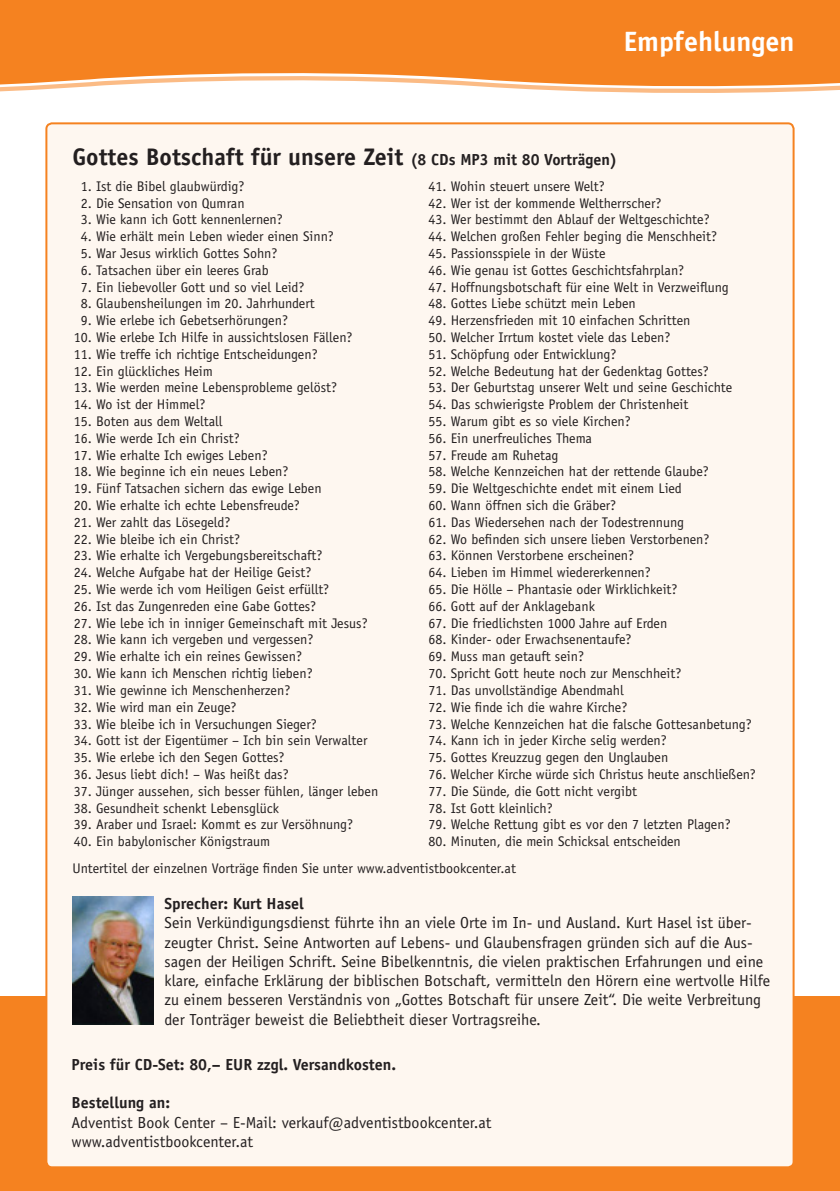
<style>
.page{position:relative;width:840px;height:1191px;background:#fff}
.page>*{position:absolute;margin:0;border:0;box-sizing:border-box;transform-origin:0 0}
.t1{font:700 28px "Officina Sans";color:#fff}
.t2{font:700 24px "Officina Sans";color:#231f20}
.t3{font:16px/19.2px "Officina Sans";color:#231f20}
.t4{font:700 16px "Officina Sans";color:#231f20}
.t5{font:14px "Officina Sans";color:#231f20}
.s1{font-size:16px}
.s2{font-weight:700}
</style>
<div class="page">
<svg style="left:0;top:0;width:839px;height:93px;fill:#f58220"></svg>
<div style="left:0;top:996px;width:839px;height:195px;background:#f58220"></div>
<div style="left:46px;top:123px;width:747px;height:1044px;background:#fef7f0;border-radius:6px"></div>
<img style="left:73px;top:896px;width:80px;height:129px">
<p class="t1" style="left:623px;top:24px;width:172px">Empfehlungen</p>
<p class="t2" style="left:72px;top:142px;width:546px">Gottes Botschaft für unsere Zeit <span class="s1">(8 CDs MP3 mit 80 Vorträgen)</span></p>
<p class="t5" style="left:81px;top:178px;width:165px">1. Ist die Bibel glaubwürdig?</p>
<p class="t5" style="left:81px;top:195px;width:165px">2. Die Sensation von Qumran</p>
<p class="t5" style="left:81px;top:211px;width:203px">3. Wie kann ich Gott kennenlernen?</p>
<p class="t5" style="left:81px;top:228px;width:254px">4. Wie erhält mein Leben wieder einen Sinn?</p>
<p class="t5" style="left:81px;top:245px;width:198px">5. War Jesus wirklich Gottes Sohn?</p>
<p class="t5" style="left:81px;top:262px;width:189px">6. Tatsachen über ein leeres Grab</p>
<p class="t5" style="left:81px;top:279px;width:225px">7. Ein liebevoller Gott und so viel Leid?</p>
<p class="t5" style="left:81px;top:295px;width:235px">8. Glaubensheilungen im 20. Jahrhundert</p>
<p class="t5" style="left:81px;top:312px;width:208px">9. Wie erlebe ich Gebetserhörungen?</p>
<p class="t5" style="left:74px;top:329px;width:280px">10. Wie erlebe Ich Hilfe in aussichtslosen Fällen?</p>
<p class="t5" style="left:74px;top:346px;width:245px">11. Wie treffe ich richtige Entscheidungen?</p>
<p class="t5" style="left:74px;top:363px;width:140px">12. Ein glückliches Heim</p>
<p class="t5" style="left:74px;top:379px;width:264px">13. Wie werden meine Lebensprobleme gelöst?</p>
<p class="t5" style="left:74px;top:396px;width:133px">14. Wo ist der Himmel?</p>
<p class="t5" style="left:74px;top:413px;width:150px">15. Boten aus dem Weltall</p>
<p class="t5" style="left:74px;top:430px;width:167px">16. Wie werde Ich ein Christ?</p>
<p class="t5" style="left:74px;top:447px;width:195px">17. Wie erhalte Ich ewiges Leben?</p>
<p class="t5" style="left:74px;top:463px;width:216px">18. Wie beginne ich ein neues Leben?</p>
<p class="t5" style="left:74px;top:480px;width:249px">19. Fünf Tatsachen sichern das ewige Leben</p>
<p class="t5" style="left:74px;top:497px;width:227px">20. Wie erhalte ich echte Lebensfreude?</p>
<p class="t5" style="left:74px;top:514px;width:158px">21. Wer zahlt das Lösegeld?</p>
<p class="t5" style="left:74px;top:531px;width:168px">22. Wie bleibe ich ein Christ?</p>
<p class="t5" style="left:74px;top:547px;width:250px">23. Wie erhalte ich Vergebungsbereitschaft?</p>
<p class="t5" style="left:74px;top:564px;width:239px">24. Welche Aufgabe hat der Heilige Geist?</p>
<p class="t5" style="left:74px;top:581px;width:257px">25. Wie werde ich vom Heiligen Geist erfüllt?</p>
<p class="t5" style="left:74px;top:598px;width:244px">26. Ist das Zungenreden eine Gabe Gottes?</p>
<p class="t5" style="left:74px;top:615px;width:295px">27. Wie lebe ich in inniger Gemeinschaft mit Jesus?</p>
<p class="t5" style="left:74px;top:631px;width:241px">28. Wie kann ich vergeben und vergessen?</p>
<p class="t5" style="left:74px;top:648px;width:229px">29. Wie erhalte ich ein reines Gewissen?</p>
<p class="t5" style="left:74px;top:665px;width:240px">30. Wie kann ich Menschen richtig lieben?</p>
<p class="t5" style="left:74px;top:682px;width:218px">31. Wie gewinne ich Menschenherzen?</p>
<p class="t5" style="left:74px;top:699px;width:164px">32. Wie wird man ein Zeuge?</p>
<p class="t5" style="left:74px;top:715px;width:244px">33. Wie bleibe ich in Versuchungen Sieger?</p>
<p class="t5" style="left:74px;top:732px;width:295px">34. Gott ist der Eigentümer – Ich bin sein Verwalter</p>
<p class="t5" style="left:74px;top:749px;width:212px">35. Wie erlebe ich den Segen Gottes?</p>
<p class="t5" style="left:74px;top:766px;width:216px">36. Jesus liebt dich! – Was heißt das?</p>
<p class="t5" style="left:74px;top:783px;width:306px">37. Jünger aussehen, sich besser fühlen, länger leben</p>
<p class="t5" style="left:74px;top:799px;width:207px">38. Gesundheit schenkt Lebensglück</p>
<p class="t5" style="left:74px;top:816px;width:281px">39. Araber und Israel: Kommt es zur Versöhnung?</p>
<p class="t5" style="left:74px;top:833px;width:198px">40. Ein babylonischer Königstraum</p>
<p class="t5" style="left:428px;top:178px;width:178px">41. Wohin steuert unsere Welt?</p>
<p class="t5" style="left:428px;top:195px;width:234px">42. Wer ist der kommende Weltherrscher?</p>
<p class="t5" style="left:428px;top:211px;width:282px">43. Wer bestimmt den Ablauf der Weltgeschichte?</p>
<p class="t5" style="left:428px;top:228px;width:290px">44. Welchen großen Fehler beging die Menschheit?</p>
<p class="t5" style="left:428px;top:245px;width:178px">45. Passionsspiele in der Wüste</p>
<p class="t5" style="left:428px;top:262px;width:257px">46. Wie genau ist Gottes Geschichtsfahrplan?</p>
<p class="t5" style="left:428px;top:279px;width:302px">47. Hoffnungsbotschaft für eine Welt in Verzweiflung</p>
<p class="t5" style="left:428px;top:295px;width:209px">48. Gottes Liebe schützt mein Leben</p>
<p class="t5" style="left:428px;top:312px;width:263px">49. Herzensfrieden mit 10 einfachen Schritten</p>
<p class="t5" style="left:428px;top:329px;width:243px">50. Welcher Irrtum kostet viele das Leben?</p>
<p class="t5" style="left:428px;top:346px;width:189px">51. Schöpfung oder Entwicklung?</p>
<p class="t5" style="left:428px;top:363px;width:282px">52. Welche Bedeutung hat der Gedenktag Gottes?</p>
<p class="t5" style="left:428px;top:379px;width:305px">53. Der Geburtstag unserer Welt und seine Geschichte</p>
<p class="t5" style="left:428px;top:396px;width:261px">54. Das schwierigste Problem der Christenheit</p>
<p class="t5" style="left:428px;top:413px;width:204px">55. Warum gibt es so viele Kirchen?</p>
<p class="t5" style="left:428px;top:430px;width:165px">56. Ein unerfreuliches Thema</p>
<p class="t5" style="left:428px;top:447px;width:131px">57. Freude am Ruhetag</p>
<p class="t5" style="left:428px;top:463px;width:282px">58. Welche Kennzeichen hat der rettende Glaube?</p>
<p class="t5" style="left:428px;top:480px;width:255px">59. Die Weltgeschichte endet mit einem Lied</p>
<p class="t5" style="left:428px;top:497px;width:189px">60. Wann öffnen sich die Gräber?</p>
<p class="t5" style="left:428px;top:514px;width:257px">61. Das Wiedersehen nach der Todestrennung</p>
<p class="t5" style="left:428px;top:531px;width:282px">62. Wo befinden sich unsere lieben Verstorbenen?</p>
<p class="t5" style="left:428px;top:547px;width:207px">63. Können Verstorbene erscheinen?</p>
<p class="t5" style="left:428px;top:564px;width:223px">64. Lieben im Himmel wiedererkennen?</p>
<p class="t5" style="left:428px;top:581px;width:250px">65. Die Hölle – Phantasie oder Wirklichkeit?</p>
<p class="t5" style="left:428px;top:598px;width:168px">66. Gott auf der Anklagebank</p>
<p class="t5" style="left:428px;top:615px;width:240px">67. Die friedlichsten 1000 Jahre auf Erden</p>
<p class="t5" style="left:428px;top:631px;width:204px">68. Kinder- oder Erwachsenentaufe?</p>
<p class="t5" style="left:428px;top:648px;width:157px">69. Muss man getauft sein?</p>
<p class="t5" style="left:428px;top:665px;width:254px">70. Spricht Gott heute noch zur Menschheit?</p>
<p class="t5" style="left:428px;top:682px;width:197px">71. Das unvollständige Abendmahl</p>
<p class="t5" style="left:428px;top:699px;width:200px">72. Wie finde ich die wahre Kirche?</p>
<p class="t5" style="left:428px;top:715px;width:324px">73. Welche Kennzeichen hat die falsche Gottesanbetung?</p>
<p class="t5" style="left:428px;top:732px;width:240px">74. Kann ich in jeder Kirche selig werden?</p>
<p class="t5" style="left:428px;top:749px;width:241px">75. Gottes Kreuzzug gegen den Unglauben</p>
<p class="t5" style="left:428px;top:766px;width:329px">76. Welcher Kirche würde sich Christus heute anschließen?</p>
<p class="t5" style="left:428px;top:783px;width:210px">77. Die Sünde, die Gott nicht vergibt</p>
<p class="t5" style="left:428px;top:799px;width:126px">78. Ist Gott kleinlich?</p>
<p class="t5" style="left:428px;top:816px;width:303px">79. Welche Rettung gibt es vor den 7 letzten Plagen?</p>
<p class="t5" style="left:428px;top:833px;width:254px">80. Minuten, die mein Schicksal entscheiden</p>
<p class="t5" style="left:73px;top:859px;width:444px">Untertitel der einzelnen Vorträge finden Sie unter www.adventistbookcenter.at</p>
<p class="t4" style="left:164px;top:893px;width:141px">Sprecher: Kurt Hasel</p>
<p class="t3" style="left:164px;top:913px;width:606px">Sein Verkündigungsdienst führte ihn an viele Orte im In- und Ausland. Kurt Hasel ist über&shy;zeugter Christ. Seine Antworten auf Lebens- und Glaubensfragen gründen sich auf die Aus&shy;sagen der Heiligen Schrift. Seine Bibelkenntnis, die vielen praktischen Erfahrungen und eine klare, einfache Erklärung der biblischen Botschaft, vermitteln den Hörern eine wertvolle Hilfe zu einem besseren Verständnis von „Gottes Botschaft für unsere Zeit“. Die weite Verbreitung der Tonträger beweist die Beliebtheit dieser Vortragsreihe.</p>
<p class="t4" style="left:72px;top:1054px;width:326px">Preis für CD-Set: 80,– EUR zzgl. Versandkosten.</p>
<p class="t3" style="left:72px;top:1093px;width:421px"><span class="s2">Bestellung an:<br></span>Adventist Book Center – E-Mail: verkauf@adventistbookcenter.at</p>
<p class="t3" style="left:72px;top:1131px;width:183px">www.adventistbookcenter.at</p>
</div>
